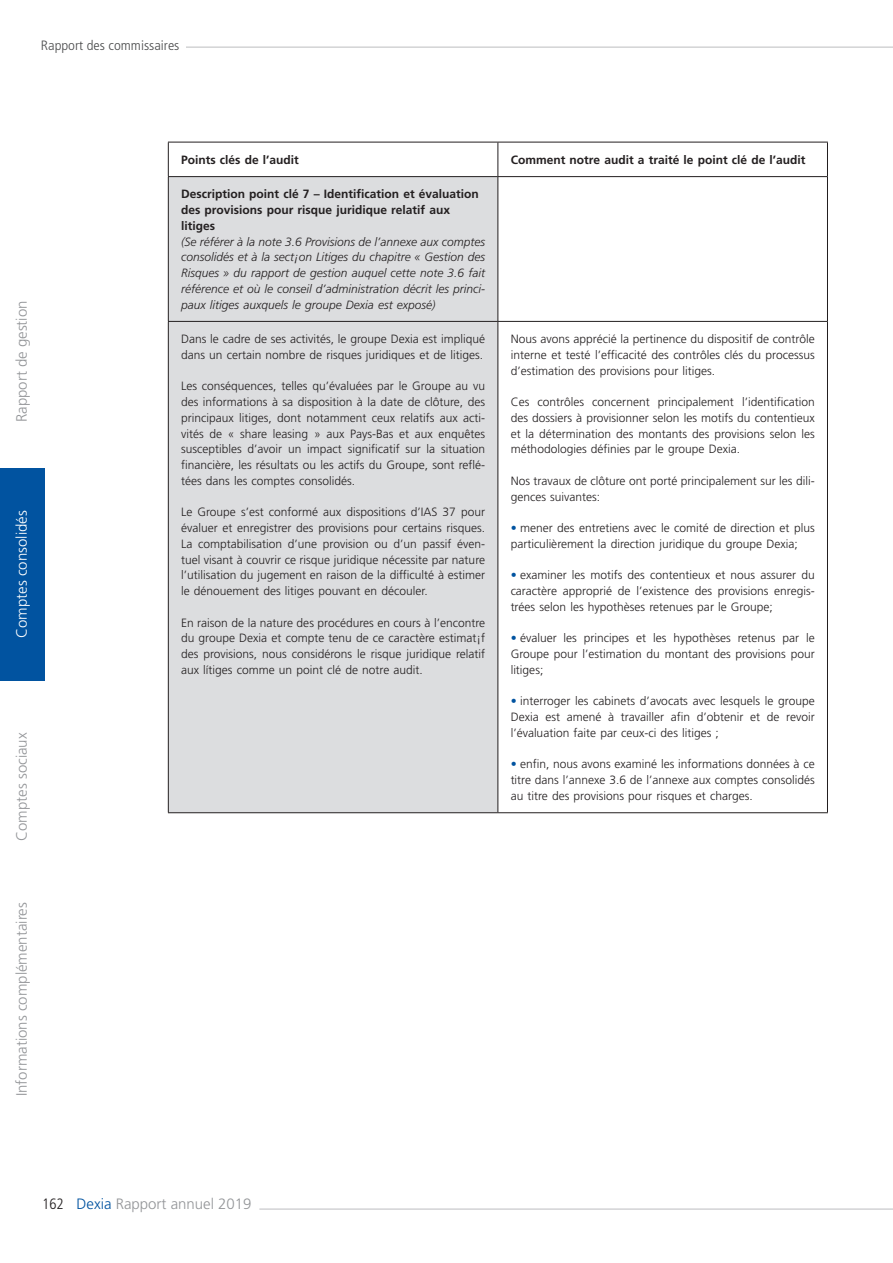
<style>
.page{position:relative;width:893px;height:1263px;background:#fff}
.page>*{position:absolute;margin:0;border:0;box-sizing:border-box;transform-origin:0 0}
.t1{font:300 15px "Frutiger LT Std";color:#939598}
.t2{font:300 15px "Frutiger LT Std";color:#fff}
.t3{font:300 condensed 13.5px "Frutiger LT Std";color:#4b4c4d;scale:1.09 1}
.t4{font:300 12px/15.8px "Frutiger LT Std";color:#231f20;text-align:justify}
.t5{font:italic 300 12px/15.8px "Frutiger LT Std";color:#231f20;text-align:justify}
.t6{font:700 12px/15.8px "Frutiger LT Std";color:#231f20}
.s1{color:#0153a0}
.s2{font-stretch:condensed;color:#231f20}
</style>
<div class="page">
<hr style="left:259px;top:1208px;width:634px;height:1px;background:#bcbdc0">
<div style="left:0;top:468px;width:45px;height:212px;background:#0153a0"></div>
<hr style="left:42px;top:47px;width:851px;height:1px;background:#bcbdc0">
<div style="left:41px;top:40px;width:144px;height:31px;background:#fff"></div>
<div style="left:169px;top:177px;width:328px;height:635px;background:#dcdddf"></div>
<hr style="left:168px;top:142px;width:330px;height:1px;background:#231f20">
<hr style="left:168px;top:142px;width:1px;height:34px;background:#231f20">
<hr style="left:498px;top:142px;width:330px;height:1px;background:#231f20">
<hr style="left:497px;top:142px;width:1px;height:34px;background:#231f20">
<hr style="left:827px;top:142px;width:1px;height:34px;background:#231f20">
<hr style="left:168px;top:176px;width:330px;height:1px;background:#231f20">
<hr style="left:168px;top:177px;width:1px;height:144px;background:#231f20">
<hr style="left:498px;top:176px;width:330px;height:1px;background:#231f20">
<hr style="left:497px;top:177px;width:1px;height:144px;background:#231f20">
<hr style="left:827px;top:177px;width:1px;height:144px;background:#231f20">
<hr style="left:168px;top:812px;width:330px;height:1px;background:#231f20">
<hr style="left:498px;top:812px;width:330px;height:1px;background:#231f20">
<hr style="left:168px;top:321px;width:330px;height:1px;background:#231f20">
<hr style="left:168px;top:322px;width:1px;height:490px;background:#231f20">
<hr style="left:498px;top:321px;width:330px;height:1px;background:#231f20">
<hr style="left:497px;top:322px;width:1px;height:490px;background:#231f20">
<hr style="left:827px;top:322px;width:1px;height:490px;background:#231f20">
<p class="t3" style="left:41px;top:38px;width:129px">Rapport des commissaires</p>
<p class="t1" style="left:13px;top:422px;width:123px;rotate:-90deg">Rapport de gestion</p>
<p class="t2" style="left:13px;top:638px;width:129px;rotate:-90deg">Comptes consolidés</p>
<p class="t1" style="left:13px;top:841px;width:110px;rotate:-90deg">Comptes sociaux</p>
<p class="t1" style="left:13px;top:1096px;width:195px;rotate:-90deg">Informations complémentaires</p>
<p class="t6" style="left:181px;top:152px;width:119px">Points clés de l’audit</p>
<p class="t6" style="left:511px;top:152px;width:296px">Comment notre audit a traité le point clé de l’audit</p>
<p class="t6" style="left:181px;top:186px;width:299px">Description point clé 7 – Identification et évaluation des provisions pour risque juridique relatif aux litiges</p>
<p class="t5" style="left:181px;top:234px;width:306px">(Se référer à la note 3.6 Provisions de l’annexe aux comptes consolidés et à la sect¡on Litiges du chapitre « Gestion des Risques » du rapport de gestion auquel cette note 3.6 fait référence et où le conseil d’administration décrit les princi&shy;paux litiges auxquels le groupe Dexia est exposé)</p>
<p class="t4" style="left:181px;top:331px;width:305px">Dans le cadre de ses activités, le groupe Dexia est impliqué dans un certain nombre de risques juridiques et de litiges.</p>
<p class="t4" style="left:181px;top:378px;width:306px">Les conséquences, telles qu’évaluées par le Groupe au vu des informations à sa disposition à la date de clôture, des principaux litiges, dont notamment ceux relatifs aux acti&shy;vités de « share leasing » aux Pays-Bas et aux enquêtes susceptibles d’avoir un impact significatif sur la situation financière, les résultats ou les actifs du Groupe, sont reflé&shy;tées dans les comptes consolidés.</p>
<p class="t4" style="left:181px;top:504px;width:306px">Le Groupe s’est conformé aux dispositions d’IAS 37 pour évaluer et enregistrer des provisions pour certains risques.<br>La comptabilisation d’une provision ou d’un passif éven&shy;tuel visant à couvrir ce risque juridique nécessite par nature l’utilisation du jugement en raison de la difficulté à estimer le dénouement des litiges pouvant en découler.</p>
<p class="t4" style="left:181px;top:615px;width:306px">En raison de la nature des procédures en cours à l’encontre du groupe Dexia et compte tenu de ce caractère estimat¡f des provisions, nous considérons le risque juridique relatif aux lítiges comme un point clé de notre audit.</p>
<p class="t4" style="left:511px;top:331px;width:306px">Nous avons apprécié la pertinence du dispositif de contrôle interne et testé l’efficacité des contrôles clés du processus d’estimation des provisions pour litiges.</p>
<p class="t4" style="left:511px;top:394px;width:306px">Ces contrôles concernent principalement l’identification des dossiers à provisionner selon les motifs du contentieux et la détermination des montants des provisions selon les méthodologies définies par le groupe Dexia.</p>
<p class="t4" style="left:511px;top:473px;width:305px">Nos travaux de clôture ont porté principalement sur les dili&shy;gences suivantes:</p>
<p class="t4" style="left:511px;top:520px;width:306px"><span class="s1">•</span> mener des entretiens avec le comité de direction et plus particulièrement la direction juridique du groupe Dexia;</p>
<p class="t4" style="left:511px;top:567px;width:306px"><span class="s1">•</span> examiner les motifs des contentieux et nous assurer du caractère approprié de l’existence des provisions enregis&shy;trées selon les hypothèses retenues par le Groupe;</p>
<p class="t4" style="left:511px;top:630px;width:306px"><span class="s1">•</span> évaluer les principes et les hypothèses retenus par le Groupe pour l’estimation du montant des provisions pour litiges;</p>
<p class="t4" style="left:511px;top:693px;width:306px"><span class="s1">•</span> interroger les cabinets d’avocats avec lesquels le groupe Dexia est amené à travailler afin d’obtenir et de revoir l’évaluation faite par ceux-ci des litiges ;</p>
<p class="t4" style="left:511px;top:756px;width:305px"><span class="s1">•</span> enfin, nous avons examiné les informations données à ce titre dans l’annexe 3.6 de l’annexe aux comptes consolidés au titre des provisions pour risques et charges.</p>
<p class="t1" style="left:42px;top:1196px;width:211px"><span class="s2">162</span> <span class="s1">Dexia</span> Rapport annuel 2019</p>
</div>
